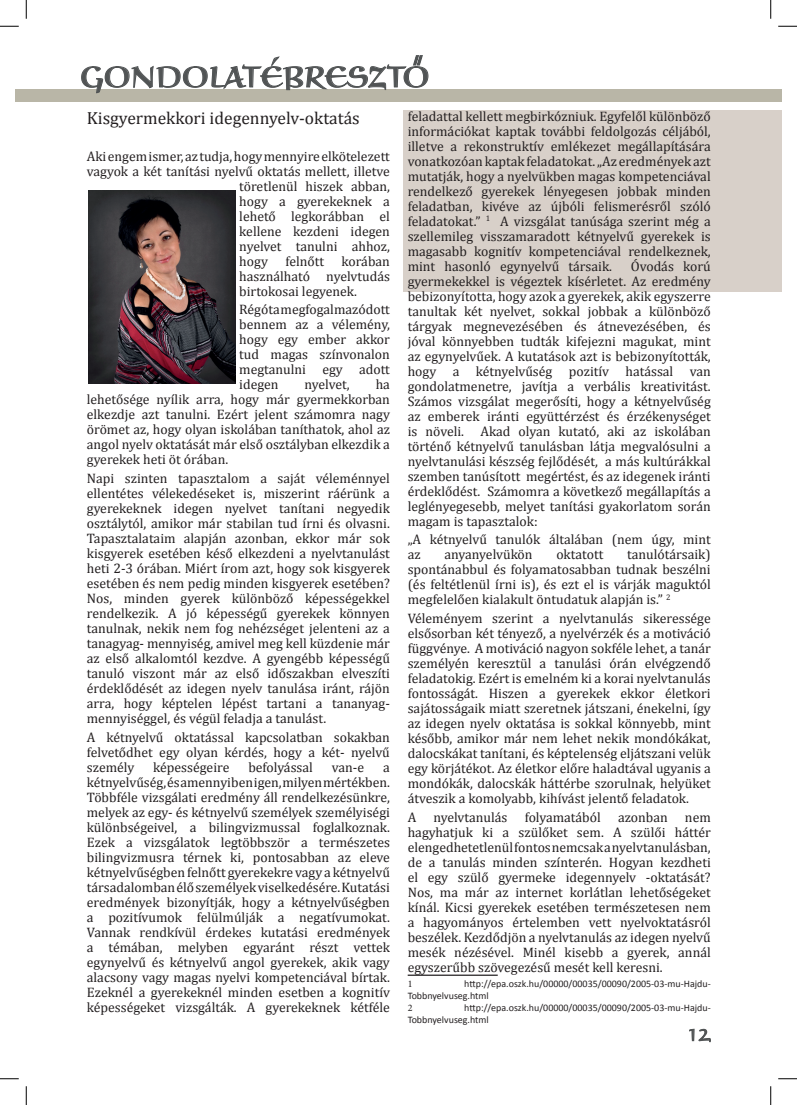
<style>
.page{position:relative;width:797px;height:1105px;background:#fff}
.page>*{position:absolute;margin:0;border:0;box-sizing:border-box;transform-origin:0 0}
.t1{font:30px "Braganza SCITC";color:#515455}
.t2{font:300 30px "Braganza ITC";color:#515455}
.t3{font:17.5px "Cambria";color:#231f20}
.t4{font:13.75px/15px "Cambria";color:#231f20;text-align:justify}
.t5{font:13.75px "Cambria";letter-spacing:-.02em;color:#231f20}
.t6{font:10px/12px "Calibri";color:#231f20}
.t7{font:10px "Minion Pro";color:#231f20}
</style>
<div class="page">
<div style="left:16px;top:89px;width:754px;height:13px;background:#b9b6a7"></div>
<svg style="left:689px;top:1028px;width:22px;height:15px"></svg>
<div style="left:770px;top:89px;width:11px;height:13px;background:#b9b6a7"></div>
<div style="left:403px;top:110px;width:378px;height:182px;background:#d8d0c9"></div>
<svg style="left:81px;top:55px;width:347px;height:38px"></svg>
<hr style="left:408px;top:974px;width:90px;height:2px;background:#231f20">
<img style="left:89px;top:190px;width:147px;height:194px">
<svg style="left:0;top:25px;width:19px;height:2px"></svg>
<svg style="left:778px;top:25px;width:19px;height:2px"></svg>
<svg style="left:0;top:1078px;width:19px;height:1px"></svg>
<svg style="left:778px;top:1078px;width:19px;height:1px"></svg>
<svg style="left:25px;top:0;width:2px;height:19px"></svg>
<svg style="left:25px;top:1086px;width:2px;height:19px"></svg>
<svg style="left:770px;top:0;width:1px;height:19px"></svg>
<svg style="left:770px;top:1086px;width:1px;height:19px"></svg>
<h1 class="t1" style="left:80px;top:59px;width:351px">GONDOLATÉBRESZTO</h1>
<p class="t3" style="left:87px;top:107px;width:274px">Kisgyermekkori idegennyelv-oktatás</p>
<p class="t4" style="left:87px;top:149px;width:304px">Aki engem ismer, az tudja, hogy mennyire elkötelezett</p>
<p class="t4" style="left:87px;top:164px;width:304px">vagyok a két tanítási nyelvű oktatás mellett, illetve</p>
<p class="t4" style="left:239px;top:179px;width:152px">töretlenül hiszek abban,</p>
<p class="t4" style="left:239px;top:194px;width:152px">hogy a gyerekeknek a</p>
<p class="t4" style="left:239px;top:209px;width:152px">lehető legkorábban el</p>
<p class="t4" style="left:239px;top:224px;width:152px">kellene kezdeni idegen</p>
<p class="t4" style="left:239px;top:239px;width:152px">nyelvet tanulni ahhoz,</p>
<p class="t4" style="left:239px;top:254px;width:30px">hogy</p>
<p class="t4" style="left:285px;top:254px;width:40px">felnőtt</p>
<p class="t4" style="left:407px;top:109px;width:304px">feladattal kellett megbirkózniuk. Egyfelől különböző információkat kaptak további feldolgozás céljából, illetve a rekonstruktív emlékezet megállapítására vonatkozóan kaptak feladatokat. „Az eredmények azt mutatják, hogy a nyelvükben magas kompetenciával rendelkező gyerekek lényegesen jobbak minden feladatban, kivéve az újbóli felismerésről szóló feladatokat.” <sup>1</sup> A vizsgálat tanúsága szerint még a szellemileg visszamaradott kétnyelvű gyerekek is magasabb kognitív kompetenciával rendelkeznek, mint hasonló egynyelvű társaik.</p>
<p class="t4" style="left:239px;top:254px;width:152px;text-indent:102px">korában használható nyelvtudás birtokosai legyenek.</p>
<p class="t4" style="left:239px;top:302px;width:152px">Régóta megfogalmazódott bennem az a vélemény, hogy egy ember akkor tud magas színvonalon megtanulni egy adott idegen</p>
<p class="t4" style="left:408px;top:259px;width:304px;text-indent:223px">Óvodás korú gyermekekkel is végeztek kísérletet. Az eredmény bebizonyította, hogy azok a gyerekek, akik egyszerre tanultak két nyelvet, sokkal jobbak a különböző tárgyak megnevezésében és átnevezésében, és jóval könnyebben tudták kifejezni magukat, mint az egynyelvűek. A kutatások azt is bebizonyították, hogy a kétnyelvűség pozitív hatással van gondolatmenetre, javítja a verbális kreativitást.<br>Számos vizsgálat megerősíti, hogy a kétnyelvűség az emberek iránti együttérzést és érzékenységet is növeli. Akad olyan kutató, aki az iskolában történő kétnyelvű tanulásban látja megvalósulni a nyelvtanulási készség fejlődését, a más kultúrákkal szemben tanúsított megértést, és az idegenek iránti érdeklődést. Számomra a következő megállapítás a leglényegesebb, melyet tanítási gyakorlatom során magam is tapasztalok:</p>
<p class="t4" style="left:408px;top:532px;width:304px">„A kétnyelvű tanulók általában (nem úgy, mint az</p>
<p class="t4" style="left:87px;top:377px;width:304px;text-indent:289px">ha lehetősége nyílik arra, hogy már gyermekkorban elkezdje azt tanulni. Ezért jelent számomra nagy örömet az, hogy olyan iskolában taníthatok, ahol az angol nyelv oktatását már első osztályban elkezdik a gyerekek heti öt órában.</p>
<p class="t4" style="left:87px;top:471px;width:304px">Napi szinten tapasztalom a saját véleménnyel ellentétes vélekedéseket is, miszerint ráérünk a gyerekeknek idegen nyelvet tanítani negyedik osztálytól, amikor már stabilan tud írni és olvasni.<br>Tapasztalataim alapján azonban, ekkor már sok kisgyerek esetében késő elkezdeni a nyelvtanulást heti 2-3 órában. Miért írom azt, hogy sok kisgyerek esetében és nem pedig minden kisgyerek esetében?<br>Nos, minden gyerek különböző képességekkel rendelkezik. A jó képességű gyerekek könnyen tanulnak, nekik nem fog nehézséget jelenteni az a tanagyag- mennyiség, amivel meg kell küzdenie már az első alkalomtól kezdve. A gyengébb képességű tanuló viszont már az első időszakban elveszíti érdeklődését az idegen nyelv tanulása iránt, rájön arra, hogy képtelen lépést tartani a tananyag&shy;mennyiséggel, és végül feladja a tanulást.</p>
<p class="t4" style="left:87px;top:729px;width:304px">A kétnyelvű oktatással kapcsolatban sokakban felvetődhet egy olyan kérdés, hogy a két- nyelvű személy</p>
<p class="t5" style="left:304px;top:377px;width:47px">nyelvet,</p>
<p class="t4" style="left:408px;top:547px;width:304px;text-indent:219px">tanulótársaik) spontánabbul és folyamatosabban tudnak beszélni (és feltétlenül írni is), és ezt el is várják maguktól megfelelően kialakult öntudatuk alapján is.” <sup>2</sup></p>
<p class="t4" style="left:408px;top:611px;width:304px">Véleményem szerint a nyelvtanulás sikeressége elsősorban két tényező, a nyelvérzék és a motiváció függvénye. A motiváció nagyon sokféle lehet, a tanár személyén keresztül a tanulási órán elvégzendő feladatokig. Ezért is emelném ki a korai nyelvtanulás fontosságát. Hiszen a gyerekek ekkor életkori sajátosságaik miatt szeretnek játszani, énekelni, így az idegen nyelv oktatása is sokkal könnyebb, mint később, amikor már nem lehet nekik mondókákat, dalocskákat tanítani, és képtelenség eljátszani velük egy körjátékot. Az életkor előre haladtával ugyanis a mondókák, dalocskák háttérbe szorulnak, helyüket átveszik a komolyabb, kihívást jelentő feladatok.</p>
<p class="t4" style="left:408px;top:809px;width:304px">A nyelvtanulás folyamatából azonban nem hagyhatjuk ki a szülőket sem. A szülői háttér elengedhetetlenül fontos nemcsak a nyelvtanulásban, de a tanulás minden színterén. Hogyan kezdheti el egy szülő gyermeke idegennyelv -oktatását?<br>Nos, ma már az internet korlátlan lehetőségeket kínál. Kicsi gyerekek esetében természetesen nem a hagyományos értelemben vett nyelvoktatásról beszélek. Kezdődjön a nyelvtanulás az idegen nyelvű mesék nézésével. Minél kisebb a gyerek, annál egyszerűbb szövegezésű mesét kell keresni.</p>
<p class="t7" style="left:408px;top:977px;width:6px">1</p>
<p class="t4" style="left:444px;top:547px;width:90px">anyanyelvükön</p>
<p class="t4" style="left:556px;top:547px;width:48px">oktatott</p>
<p class="t4" style="left:153px;top:759px;width:78px">képességeire</p>
<p class="t4" style="left:248px;top:759px;width:66px">befolyással</p>
<p class="t4" style="left:332px;top:759px;width:34px">van-e</p>
<p class="t4" style="left:87px;top:759px;width:304px;text-indent:296px">a kétnyelvűség, és amennyiben igen, milyen mértékben.<br>Többféle vizsgálati eredmény áll rendelkezésünkre, melyek az egy- és kétnyelvű személyek személyiségi különbségeivel, a bilingvizmussal foglalkoznak.<br>Ezek a vizsgálatok legtöbbször a természetes bilingvizmusra térnek ki, pontosabban az eleve kétnyelvűségben felnőtt gyerekekre vagy a kétnyelvű társadalomban élő személyek viselkedésére. Kutatási eredmények bizonyítják, hogy a kétnyelvűségben a pozitívumok felülmúlják a negatívumokat.<br>Vannak rendkívül érdekes kutatási eredmények a témában, melyben egyaránt részt vettek egynyelvű és kétnyelvű angol gyerekek, akik vagy alacsony vagy magas nyelvi kompetenciával bírtak.<br>Ezeknél a gyerekeknél minden esetben a kognitív képességeket vizsgálták. A gyerekeknek kétféle</p>
<p class="t6" style="left:408px;top:978px;width:304px;text-indent:57px">http://epa.oszk.hu/00000/00035/00090/2005-03-mu-Hajdu-<br>Tobbnyelvuseg.html</p>
<p class="t7" style="left:408px;top:1001px;width:6px">2</p>
<p class="t6" style="left:408px;top:1002px;width:304px;text-indent:57px">http://epa.oszk.hu/00000/00035/00090/2005-03-mu-Hajdu-<br>Tobbnyelvuseg.html</p>
<h1 class="t2" style="left:688px;top:1012px;width:24px">1 23</h1>
</div>
